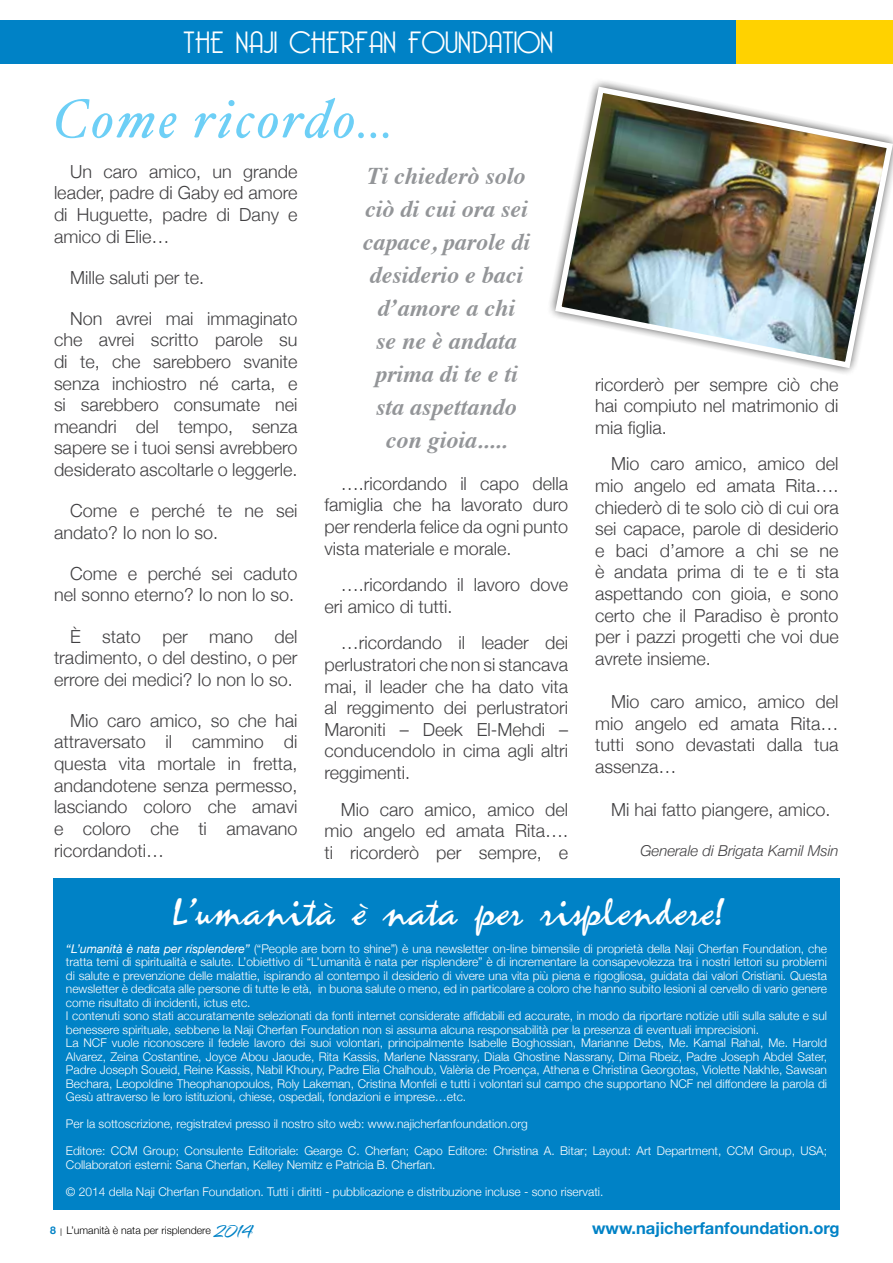
<style>
.page{position:relative;width:893px;height:1263px;background:#fff}
.page>*{position:absolute;margin:0;border:0;box-sizing:border-box;transform-origin:0 0}
.t1{font:italic 54px "Hoefler Text";letter-spacing:.05em;color:#6dcff6}
.t2{font:36px "Mariah";color:#fff}
.t3{font:300 30px "Bellerose";color:#fff}
.t4{font:25.5px "The Nauti Gal ROB";color:#0082c6}
.t5{font:italic 700 24px/33px "Times";color:#939598;text-align:center}
.t6{font:300 18px/21.6px "Helvetica Neue";color:#414042;text-align:justify}
.t7{font:700 16.5px "Helvetica Neue";color:#0082c6}
.t8{font:italic 300 15px "Helvetica Neue";color:#414042}
.t9{font:300 12px/13.5px "Helvetica Neue";color:#fff}
.t10{font:300 10.5px "Helvetica Neue";color:#000}
.s1{font-weight:400;font-style:italic}
.s2{font-weight:700;color:#0082c6}
.s3{font-family:"Adobe Arabic";font-weight:400}
</style>
<div class="page">
<div style="left:0;top:21px;width:737px;height:43px;background:#0082c6"></div>
<div style="left:737px;top:21px;width:156px;height:43px;background:#ffd200"></div>
<div style="left:53px;top:878px;width:787px;height:332px;background:#0082c6"></div>
<img style="left:552px;top:83px;width:341px;height:288px">
<h3 class="t3" style="left:184px;top:25px;width:371px">THE NAJI CHERFAN FOUNDATION</h3>
<h1 class="t1" style="left:53px;top:87px;width:342px">Come ricordo…</h1>
<h3 class="t5" style="left:363px;top:157px;width:169px">Ti chiederò solo ciò di cui ora sei capace, parole di desiderio e baci d’amore a chi<br>se ne è andata prima di te e ti sta aspettando con gioia.....</h3>
<h3 class="t6" style="left:54px;top:160px;width:245px;text-indent:16px">Un caro amico, un grande leader, padre di Gaby ed amore di Huguette, padre di Dany e amico di Elie…</h3>
<h3 class="t6" style="left:70px;top:265px;width:136px">Mille saluti per te.</h3>
<h3 class="t6" style="left:54px;top:307px;width:245px;text-indent:16px">Non avrei mai immaginato che avrei scritto parole su di te, che sarebbero svanite senza inchiostro né carta, e si sarebbero consumate nei meandri del tempo, senza sapere se i tuoi sensi avrebbero desiderato ascoltarle o leggerle.</h3>
<h3 class="t6" style="left:54px;top:499px;width:245px;text-indent:16px">Come e perché te ne sei andato? Io non lo so.</h3>
<h3 class="t6" style="left:54px;top:562px;width:245px;text-align:right">Come e perché sei caduto nel sonno eterno? Io non lo so.</h3>
<h3 class="t6" style="left:54px;top:624px;width:245px;text-indent:16px">È stato per mano del tradimento, o del destino, o per errore dei medici? Io non lo so.</h3>
<h3 class="t6" style="left:54px;top:709px;width:245px;text-indent:16px">Mio caro amico, so che hai attraversato il cammino di questa vita mortale in fretta, andandotene senza permesso, lasciando coloro che amavi e coloro che ti amavano ricordandoti…</h3>
<h3 class="t6" style="left:325px;top:472px;width:245px;text-indent:16px">….ricordando il capo della famiglia che ha lavorato duro per renderla felice da ogni punto vista materiale e morale.</h3>
<h3 class="t6" style="left:325px;top:573px;width:245px;text-indent:16px">….ricordando il lavoro dove eri amico di tutti.</h3>
<h3 class="t6" style="left:325px;top:631px;width:245px;text-indent:16px">…ricordando il leader dei perlustratori che non si stancava mai, il leader che ha dato vita al reggimento dei perlustratori Maroniti – Deek El-Mehdi – conducendolo in cima agli altri reggimenti.</h3>
<h3 class="t6" style="left:325px;top:797px;width:245px;text-indent:16px">Mio caro amico, amico del mio angelo ed amata Rita…. ti ricorderò per sempre, e</h3>
<h3 class="t6" style="left:595px;top:372px;width:245px">ricorderò per sempre ciò che hai compiuto nel matrimonio di mia figlia.</h3>
<p class="t6" style="left:595px;top:452px;width:245px;text-indent:16px">Mio caro amico, amico del mio angelo ed amata Rita…. chiederò di te solo ciò di cui ora sei capace, parole di desiderio e baci d’amore a chi se ne è andata prima di te e ti sta aspettando con gioia, e sono certo che il Paradiso è pronto per i pazzi progetti che voi due avrete insieme.</p>
<h3 class="t6" style="left:595px;top:690px;width:245px;text-indent:16px">Mio caro amico, amico del mio angelo ed amata Rita… tutti sono devastati dalla tua assenza…</h3>
<h3 class="t6" style="left:611px;top:798px;width:221px">Mi hai fatto piangere, amico.</h3>
<p class="t8" style="left:640px;top:838px;width:200px">Generale di Brigata Kamil Msin</p>
<h2 class="t2" style="left:170px;top:892px;width:554px">L’umanità è nata per risplendere!</h2>
<p class="t9" style="left:66px;top:941px;width:763px"><span class="s1">“L’umanità è nata per risplendere”</span> (“People are born to shine”) è una newsletter on-line bimensile di proprietà della Naji Cherfan Foundation, che tratta temi di spiritualità e salute. L’obiettivo di “L’umanità è nata per risplendere” è di incrementare la consapevolezza tra i nostri lettori su problemi di salute e prevenzione delle malattie, ispirando al contempo il desiderio di vivere una vita più piena e rigogliosa, guidata dai valori Cristiani. Questa newsletter è dedicata alle persone di tutte le età, in buona salute o meno, ed in particolare a coloro che hanno subito lesioni al cervello di vario genere come risultato di incidenti, ictus etc.<br>I contenuti sono stati accuratamente selezionati da fonti internet considerate affidabili ed accurate, in modo da riportare notizie utili sulla salute e sul benessere spirituale, sebbene la Naji Cherfan Foundation non si assuma alcuna responsabilità per la presenza di eventuali imprecisioni.<br>La NCF vuole riconoscere il fedele lavoro dei suoi volontari, principalmente Isabelle Boghossian, Marianne Debs, Me. Kamal Rahal, Me. Harold Alvarez, Zeina Costantine, Joyce Abou Jaoude, Rita Kassis, Marlene Nassrany, Diala Ghostine Nassrany, Dima Rbeiz, Padre Joseph Abdel Sater, Padre Joseph Soueid, Reine Kassis, Nabil Khoury, Padre Elia Chalhoub, Valèria de Proença, Athena e Christina Georgotas, Violette Nakhle, Sawsan Bechara, Leopoldine Theophanopoulos, Roly Lakeman, Cristina Monfeli e tutti i volontari sul campo che supportano NCF nel diffondere la parola di Gesù attraverso le loro istituzioni, chiese, ospedali, fondazioni e imprese…etc.</p>
<p class="t9" style="left:66px;top:1117px;width:463px">Per la sottoscrizione, registratevi presso il nostro sito web: www.najicherfanfoundation.org</p>
<p class="t9" style="left:66px;top:1144px;width:763px">Editore: CCM Group; Consulente Editoriale: Gearge C. Cherfan; Capo Editore: Christina A. Bitar; Layout: Art Department, CCM Group, USA;<br>Collaboratori esterni: Sana Cherfan, Kelley Nemitz e Patricia B. Cherfan.</p>
<p class="t9" style="left:66px;top:1184px;width:539px">© 2014 della Naji Cherfan Foundation. Tutti i diritti - pubblicazione e distribuzione incluse - sono riservati.</p>
<p class="t10" style="left:50px;top:1222px;width:162px"><span class="s2">8</span> <span class="s3">|</span> L’umanità è nata per risplendere</p>
<h3 class="t4" style="left:213px;top:1217px;width:41px">2014</h3>
<h3 class="t7" style="left:592px;top:1213px;width:249px">www.najicherfanfoundation.org</h3>
</div>
